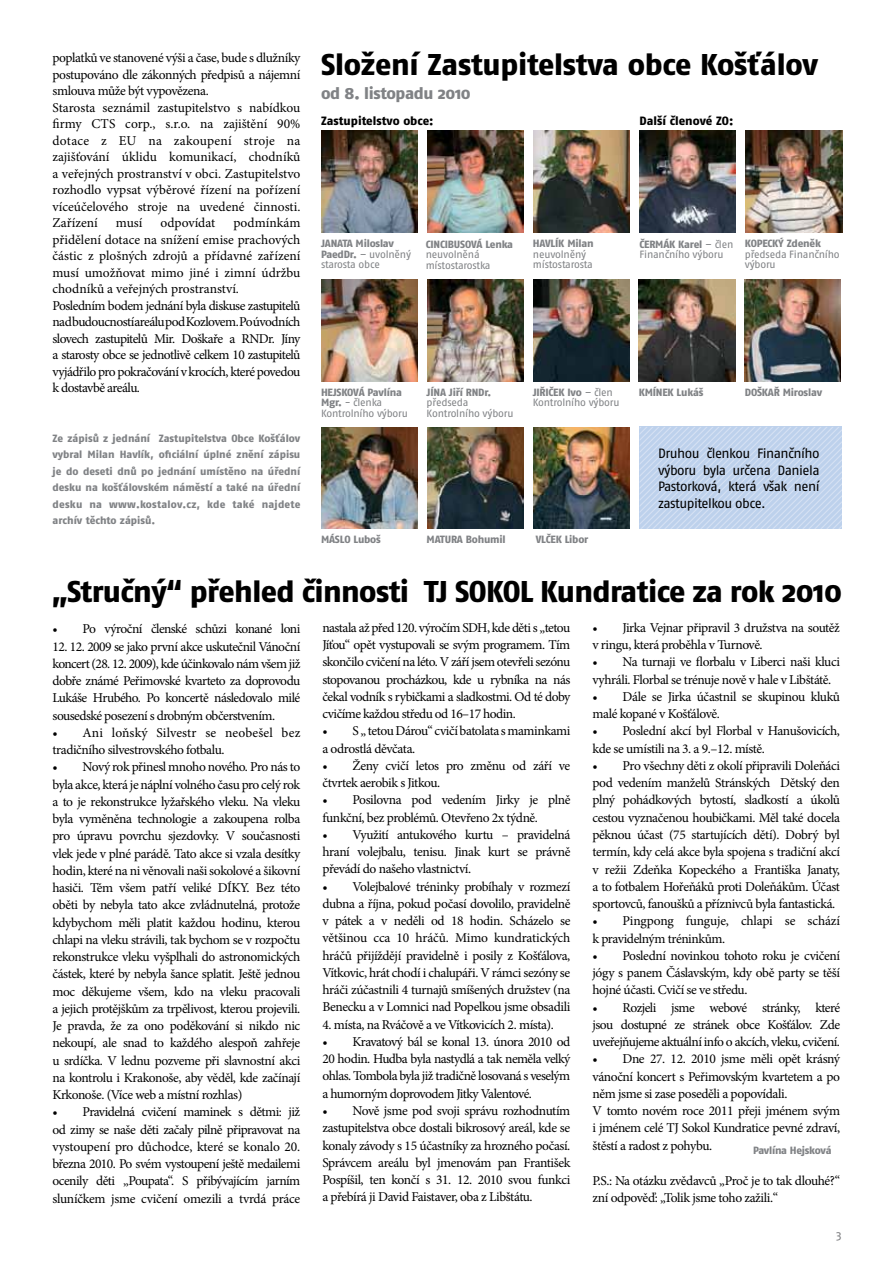
<style>
.page{position:relative;width:893px;height:1263px;background:#fff}
.page>*{position:absolute;margin:0;border:0;box-sizing:border-box;transform-origin:0 0}
.t1{font:800 30px "Fago CS";letter-spacing:-.02em;color:#000}
.t2{font:800 16.5px "Fago CS";letter-spacing:-.025em;color:#808285}
.t3{font:13.5px/17.2px "Minion Pro";letter-spacing:-.03em;color:#000}
.t4{font:13.5px/16.5px "Minion Pro";letter-spacing:-.005em;color:#000}
.t5{font:13.5px/16.5px "Fago CS";letter-spacing:-.04em;color:#000;text-align:justify}
.t6{font:13.5px "Minion Pro";color:#000}
.t7{font:800 12px "Fago CS";color:#000}
.t8{font:12px "Fago CS";color:#7b7c7f}
.t9{font:800 10.5px/16.5px "Fago CS";letter-spacing:-.02em;color:#808285;text-align:justify}
.t10{font:10.5px/10.5px "Fago CS";letter-spacing:-.02em;color:#808285}
.s1{font-weight:400}
.s2{font-weight:800}
</style>
<div class="page">
<img style="left:321px;top:131px;width:97px;height:101px">
<img style="left:427px;top:131px;width:97px;height:101px">
<img style="left:533px;top:131px;width:97px;height:101px">
<img style="left:639px;top:131px;width:97px;height:101px">
<img style="left:745px;top:131px;width:97px;height:101px">
<img style="left:427px;top:280px;width:97px;height:102px">
<img style="left:321px;top:280px;width:97px;height:102px">
<img style="left:533px;top:280px;width:97px;height:102px">
<img style="left:427px;top:427px;width:97px;height:102px">
<img style="left:321px;top:427px;width:97px;height:102px">
<img style="left:533px;top:427px;width:97px;height:102px">
<img style="left:639px;top:280px;width:96px;height:102px">
<img style="left:744px;top:280px;width:97px;height:102px">
<svg style="left:640px;top:427px;width:202px;height:102px;background:#c3d4ed"></svg>
<p class="t4" style="left:53px;top:50px;width:249px">poplatků ve stanovené výši a čase, bude s dlužníky postupováno dle zákonných předpisů a nájemní smlouva může být vypovězena.<br>Starosta seznámil zastupitelstvo s nabídkou firmy CTS corp., s.r.o. na zajištění 90% dotace z EU na zakoupení stroje na zajišťování úklidu komunikací, chodníků a veřejných prostranství v obci. Zastupitelstvo rozhodlo vypsat výběrové řízení na pořízení víceúčelového stroje na uvedené činnosti.<br>Zařízení</p>
<p class="t3" style="left:53px;top:215px;width:249px;line-height:16.5px;text-indent:181px">podmínkám přidělení dotace na snížení emise prachových částic z plošných zdrojů a přídavné zařízení musí umožňovat mimo jiné i zimní údržbu chodníků a veřejných prostranství.<br>Posledním bodem jednání byla diskuse zastupitelů nad budoucností areálu pod Kozlovem. Po úvodních slovech zastupitelů Mir. Doškaře a RNDr. Jíny a starosty obce se jednotlivě celkem 10 zastupitelů vyjádřilo pro pokračování v krocích, které povedou k dostavbě areálu.</p>
<p class="t3" style="left:116px;top:214px;width:28px">musí</p>
<p class="t6" style="left:161px;top:214px;width:56px">odpovídat</p>
<p class="t9" style="left:53px;top:430px;width:249px">Ze zápisů z jednání Zastupitelstva Obce Košťálov vybral Milan Havlík, oficiální úplné znění zápisu je do deseti dnů po jednání umístěno na úřední desku na košťálovském náměstí a také na úřední desku na www.kostalov.cz, kde také najdete archív těchto zápisů.</p>
<h1 class="t1" style="left:321px;top:46px;width:498px">Složení Zastupitelstva obce Košťálov</h1>
<p class="t2" style="left:321px;top:83px;width:151px">od 8. listopadu 2010</p>
<p class="t7" style="left:321px;top:113px;width:114px">Zastupitelstvo obce:</p>
<p class="t7" style="left:639px;top:113px;width:95px">Další členové ZO:</p>
<p class="t9" style="left:321px;top:238px;width:92px;line-height:10.5px;text-align:left">JANATA Miloslav<br>PaedDr. <span class="s1">– uvolněný starosta obce</span></p>
<p class="t9" style="left:426px;top:235px;width:89px">CINCIBUSOVÁ Lenka</p>
<p class="t10" style="left:426px;top:249px;width:66px">neuvolněná místostarostka</p>
<p class="t9" style="left:533px;top:235px;width:62px">HAVLÍK Milan</p>
<p class="t10" style="left:533px;top:249px;width:61px">neuvolněný místostarosta</p>
<p class="t10" style="left:639px;top:239px;width:95px"><span class="s2">ČERMÁK Karel</span> – člen<br>Finančního výboru</p>
<p class="t9" style="left:745px;top:235px;width:78px">KOPECKÝ Zdeněk</p>
<p class="t10" style="left:745px;top:249px;width:96px">předseda Finančního výboru</p>
<p class="t10" style="left:321px;top:386px;width:88px"><span class="s2">HEJSKOVÁ Pavlína<br>Mgr.</span> - členka<br>Kontrolního výboru</p>
<p class="t10" style="left:533px;top:387px;width:88px"><span class="s2">JIŘIČEK Ivo</span> – člen<br>Kontrolního výboru</p>
<p class="t9" style="left:639px;top:383px;width:66px">KMÍNEK Lukáš</p>
<p class="t9" style="left:745px;top:383px;width:79px">DOŠKAŘ Miroslav</p>
<p class="t9" style="left:427px;top:383px;width:66px">JÍNA Jiří RNDr.</p>
<p class="t10" style="left:427px;top:397px;width:88px">předseda<br>Kontrolního výboru</p>
<p class="t9" style="left:321px;top:531px;width:61px">MÁSLO Luboš</p>
<p class="t9" style="left:427px;top:531px;width:81px">MATURA Bohumil</p>
<p class="t9" style="left:536px;top:531px;width:54px">VLČEK Libor</p>
<p class="t5" style="left:658px;top:445px;width:163px">Druhou členkou Finančního výboru byla určena Daniela Pastorková, která však není zastupitelkou obce.</p>
<h1 class="t1" style="left:51px;top:573px;width:792px">„Stručný“ přehled činnosti TJ SOKOL Kundratice za rok 2010</h1>
<p class="t3" style="left:53px;top:620px;width:249px">• Po výroční členské schůzi konané loni</p>
<p class="t3" style="left:52px;top:638px;width:249px;text-align:justify">12. 12. 2009 se jako první akce uskutečnil Vánoční koncert (28. 12. 2009), kde účinkovalo nám všem již dobře známé Peřimovské kvarteto za doprovodu Lukáše Hrubého. Po koncertě následovalo milé sousedské posezení s drobným občerstvením.</p>
<p class="t3" style="left:52px;top:724px;width:249px">• Ani loňský Silvestr se neobešel bez tradičního silvestrovského fotbalu.</p>
<p class="t3" style="left:52px;top:758px;width:249px;text-align:justify">• Nový rok přinesl mnoho nového. Pro nás to byla akce, která je náplní volného času pro celý rok a to je rekonstrukce lyžařského vleku. Na vleku byla vyměněna technologie a zakoupena rolba pro úpravu povrchu sjezdovky. V současnosti vlek jede v plné parádě. Tato akce si vzala desítky hodin, které na ni věnovali naši sokolové a šikovní hasiči. Těm všem patří veliké DÍKY. Bez této oběti by nebyla tato akce zvládnutelná, protože kdybychom měli platit každou hodinu, kterou chlapi na vleku strávili, tak bychom se v rozpočtu rekonstrukce vleku vyšplhali do astronomických částek, které by nebyla šance splatit. Ještě jednou moc děkujeme všem, kdo na vleku pracovali a jejich protějškům za trpělivost, kterou projevili.<br>Je pravda, že za ono poděkování si nikdo nic nekoupí, ale snad to každého alespoň zahřeje u srdíčka. V lednu pozveme při slavnostní akci na kontrolu i Krakonoše, aby věděl, kde začínají Krkonoše. (Více web a místní rozhlas)</p>
<p class="t3" style="left:52px;top:1103px;width:249px;text-align:justify">• Pravidelná cvičení maminek s dětmi: již od zimy se naše děti začaly pilně připravovat na vystoupení pro důchodce, které se konalo 20. března 2010. Po svém vystoupení ještě medailemi ocenily děti „Poupata“. S přibývajícím jarním sluníčkem jsme cvičení omezili a tvrdá práce</p>
<p class="t3" style="left:322px;top:619px;width:249px;text-align:justify">nastala až před 120. výročím SDH, kde děti s „tetou Jíťou“ opět vystupovali se svým programem. Tím skončilo cvičení na léto. V září jsem otevřeli sezónu stopovanou procházkou, kde u rybníka na nás čekal vodník s rybičkami a sladkostmi. Od té doby cvičíme každou středu od 16–17 hodin.</p>
<p class="t3" style="left:322px;top:722px;width:249px">• S„ tetouDárou“ cvičíbatolata smaminkami a odrostlá děvčata.</p>
<p class="t3" style="left:322px;top:757px;width:249px">• Ženy cvičí letos pro změnu od září ve čtvrtek aerobik s Jitkou.</p>
<p class="t3" style="left:322px;top:791px;width:249px">• Posilovna pod vedením Jirky je plně funkční, bez problémů. Otevřeno 2x týdně.</p>
<p class="t3" style="left:322px;top:826px;width:249px;text-align:justify">• Využití antukového kurtu – pravidelná hraní volejbalu, tenisu. Jinak kurt se právně převádí do našeho vlastnictví.</p>
<p class="t3" style="left:322px;top:878px;width:249px;text-align:justify">• Volejbalové tréninky probíhaly v rozmezí dubna a října, pokud počasí dovolilo, pravidelně v pátek a v neděli od 18 hodin. Scházelo se většinou cca 10 hráčů. Mimo kundratických hráčů přijíždějí pravidelně i posily z Košťálova, Vítkovic, hrát chodí i chalupáři. V rámci sezóny se hráči zúčastnili 4 turnajů smíšených družstev (na Benecku a v Lomnici nad Popelkou jsme obsadili</p>
<p class="t3" style="left:322px;top:1016px;width:233px">4. místa, na Rváčově a ve Vítkovicích 2. místa).</p>
<p class="t3" style="left:322px;top:1033px;width:249px;text-align:justify">• Kravatový bál se konal 13. února 2010 od 20 hodin. Hudba byla nastydlá a tak neměla velký ohlas. Tombola byla již tradičně losovaná s veselým a humorným doprovodem Jitky Valentové.</p>
<p class="t3" style="left:322px;top:1102px;width:249px;text-align:justify">• Nově jsme pod svoji správu rozhodnutím zastupitelstva obce dostali bikrosový areál, kde se konaly závody s 15 účastníky za hrozného počasí.<br>Správcem areálu byl jmenovám pan František Pospíšil, ten končí s 31. 12. 2010 svou funkci a přebírá ji David Faistaver, oba z Libštátu.</p>
<p class="t3" style="left:592px;top:619px;width:249px">• Jirka Vejnar připravil 3 družstva na soutěž v ringu, která proběhla v Turnově.</p>
<p class="t3" style="left:592px;top:653px;width:249px">• Na turnaji ve florbalu v Liberci naši kluci vyhráli. Florbal se trénuje nově v hale v Libštátě.</p>
<p class="t3" style="left:592px;top:688px;width:249px">• Dále se Jirka účastnil se skupinou kluků malé kopané v Košťálově.</p>
<p class="t3" style="left:592px;top:723px;width:249px">• Poslední akcí byl Florbal v Hanušovicích, kde se umístili na 3. a 9.–12. místě.</p>
<p class="t3" style="left:592px;top:757px;width:249px;text-align:justify">• Pro všechny děti z okolí připravili Doleňáci pod vedením manželů Stránských Dětský den plný pohádkových bytostí, sladkostí a úkolů cestou vyznačenou houbičkami. Měl také docela pěknou účast (75 startujících dětí). Dobrý byl termín, kdy celá akce byla spojena s tradiční akcí v režii Zdeňka Kopeckého a Františka Janaty, a to fotbalem Hořeňáků proti Doleňákům. Účast sportovců, fanoušků a příznivců byla fantastická.</p>
<p class="t3" style="left:592px;top:912px;width:249px">• Pingpong funguje, chlapi se schází k pravidelným tréninkům.</p>
<p class="t3" style="left:592px;top:947px;width:249px;text-align:justify">• Poslední novinkou tohoto roku je cvičení jógy s panem Čáslavským, kdy obě party se těší hojné účasti. Cvičí se ve středu.</p>
<p class="t3" style="left:592px;top:999px;width:249px;text-align:justify">• Rozjeli jsme webové stránky, které jsou dostupné ze stránek obce Košťálov. Zde uveřejňujeme aktuální info o akcích, vleku, cvičení.</p>
<p class="t3" style="left:592px;top:1050px;width:249px">• Dne 27. 12. 2010 jsme měli opět krásný vánoční koncert s Peřimovským kvartetem a po něm jsme si zase poseděli a popovídali.<br>V tomto novém roce 2011 přeji jménem svým i jménem celé TJ Sokol Kundratice pevné zdraví, štěstí a radost z pohybu.</p>
<p class="t9" style="left:753px;top:1142px;width:80px">Pavlína Hejsková</p>
<p class="t3" style="left:593px;top:1172px;width:249px">P.S.: Na otázku zvědavců „Proč je to tak dlouhé?“ zní odpověď: „Tolik jsme toho zažili.“</p>
<p class="t8" style="left:836px;top:1227px;width:7px">3</p>
</div>
